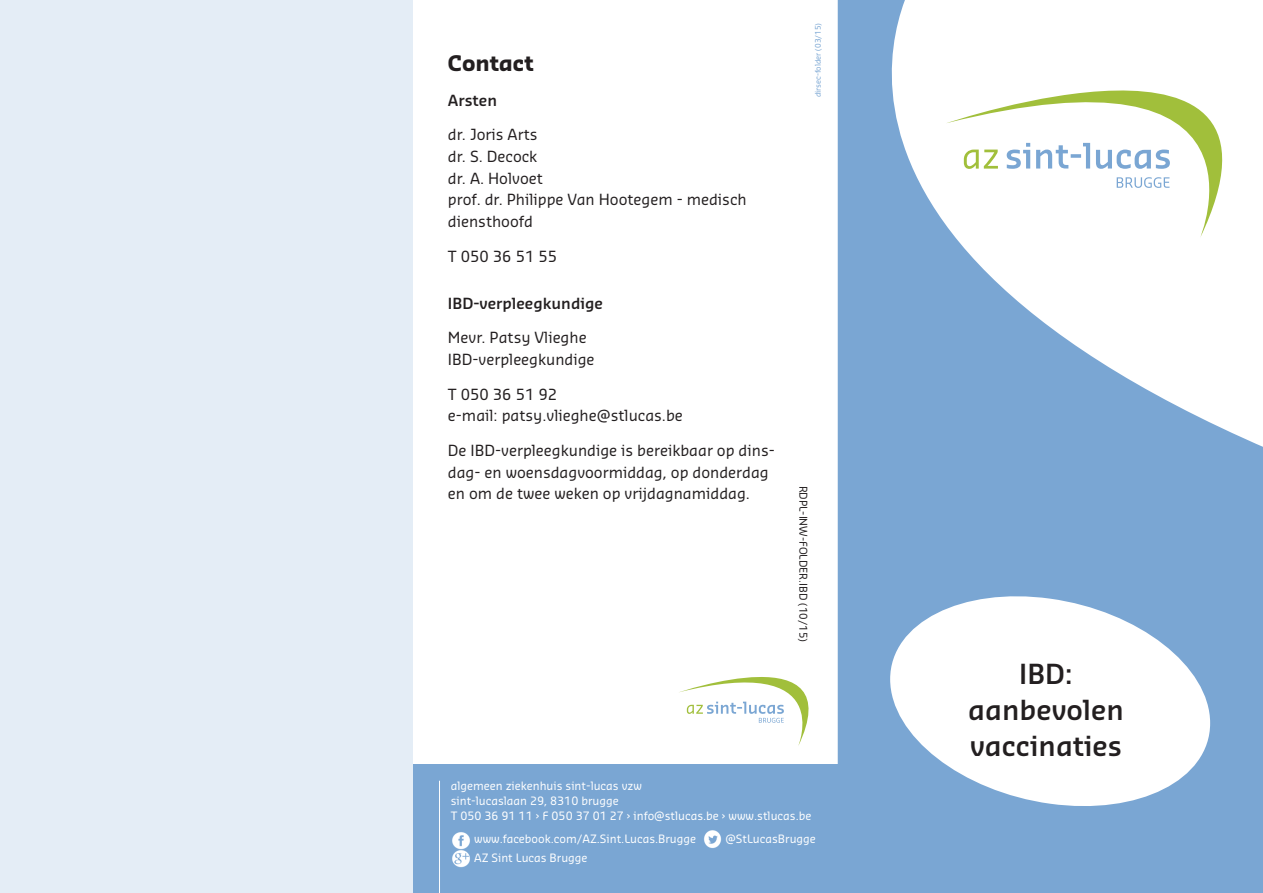
<style>
.page{position:relative;width:1263px;height:893px;background:#fff}
.page>*{position:absolute;margin:0;border:0;box-sizing:border-box;transform-origin:0 0}
.Brochuretitel{font:600 27px/36px "Sansa Std";color:#231f20;text-align:center}
.Titels{font:700 21px "Sansa Std";color:#231f20}
.t1{font:15px/21.8px "Sansa Std";color:#231f20}
.t2{font:600 15px "Sansa Std";color:#231f20}
.t3{font:11.25px/15px "Sansa Std";color:#fff}
.t4{font:10.5px "Sansa Std";color:#231f20}
.t5{font:7.5px "Sansa Std";color:#7aa6d3}
</style>
<div class="page">
<svg style="left:837px;top:0;width:426px;height:893px;fill:#7aa6d3"></svg>
<div style="left:412px;top:764px;width:435px;height:129px;background:#7aa6d3"></div>
<hr style="left:439px;top:781px;width:1px;height:112px;background:#fff">
<img style="left:452px;top:832px;width:18px;height:16px">
<img style="left:704px;top:830px;width:18px;height:18px">
<img style="left:452px;top:848px;width:18px;height:20px">
<div style="left:0;top:0;width:412px;height:893px;background:#e4edf6"></div>
<svg style="left:946px;top:0;width:317px;height:238px"></svg>
<svg style="left:964px;top:150px;width:34px;height:19px"></svg>
<svg style="left:1117px;top:177px;width:52px;height:11px"></svg>
<svg style="left:1007px;top:143px;width:163px;height:26px"></svg>
<svg style="left:679px;top:633px;width:173px;height:113px"></svg>
<h1 class="Titels" style="left:448px;top:49px;width:87px">Contact</h1>
<p class="t2" style="left:448px;top:90px;width:51px">Arsten</p>
<p class="t1" style="left:448px;top:123px;width:300px">dr. Joris Arts<br>dr. S. Decock<br>dr. A. Holvoet<br>prof. dr. Philippe Van Hootegem - medisch diensthoofd</p>
<p class="t1" style="left:448px;top:244px;width:111px">T 050 36 51 55</p>
<p class="t2" style="left:448px;top:293px;width:157px">IBD-verpleegkundige</p>
<p class="t1" style="left:448px;top:326px;width:148px">Mevr. Patsy Vlieghe<br>IBD-verpleegkundige</p>
<p class="t1" style="left:448px;top:382px;width:236px">T 050 36 51 92<br>e-mail: patsy.vlieghe@stlucas.be</p>
<p class="t1" style="left:448px;top:439px;width:328px">De IBD-verpleegkundige is bereikbaar op dins&shy;dag- en woensdagvoormiddag, op donderdag en om de twee weken op vrijdagnamiddag.</p>
<p class="t5" style="left:813px;top:97px;width:76px;rotate:-90deg">dirsec-folder (03/15)</p>
<p class="t4" style="left:810px;top:486px;width:158px;rotate:90deg">RDPL-INW-FOLDER.IBD (10/15)</p>
<p class="t3" style="left:451px;top:778px;width:362px">algemeen ziekenhuis sint-lucas vzw<br>sint-lucaslaan 29, 8310 brugge<br>T 050 36 91 11 › F 050 37 01 27 › info@stlucas.be › www.stlucas.be</p>
<p class="t3" style="left:474px;top:831px;width:223px">www.facebook.com/AZ.Sint.Lucas.Brugge</p>
<p class="t3" style="left:725px;top:831px;width:92px">@StLucasBrugge</p>
<p class="t3" style="left:474px;top:849px;width:115px">AZ Sint Lucas Brugge</p>
<p class="Brochuretitel" style="left:968px;top:654px;width:157px">IBD: aanbevolen vaccinaties</p>
</div>
